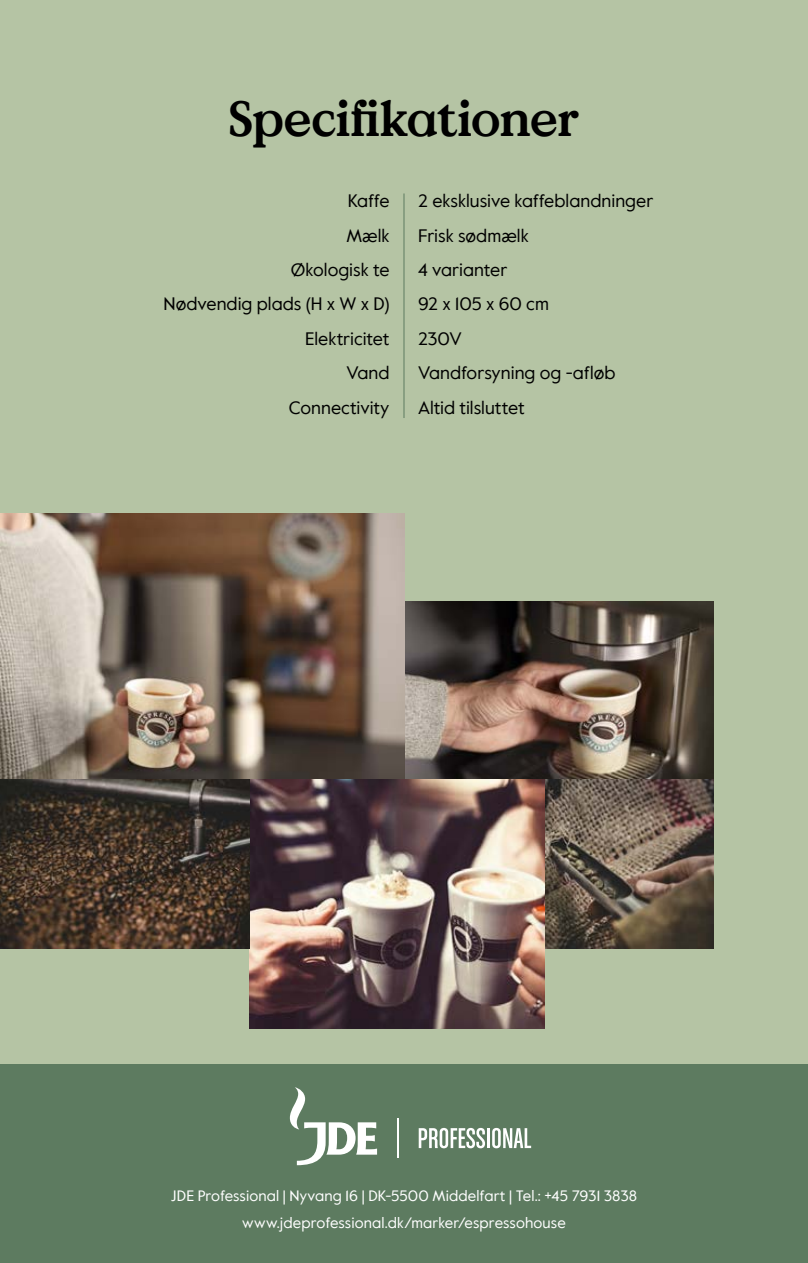
<style>
.page{position:relative;width:808px;height:1263px;background:#b5c4a4}
.page>*{position:absolute;margin:0;border:0;box-sizing:border-box;transform-origin:0 0}
.t1{font:49.2px "Value Serif EH Bold";letter-spacing:-.005em;color:#000}
.t2{font:18px "Value EH Regular";color:#000}
.t3{font:15px/26.5px "Value EH Regular";letter-spacing:.005em;color:#fff;text-align:center}
</style>
<div class="page">
<div style="left:0;top:1064px;width:808px;height:199px;background:#5d7b60"></div>
<svg style="left:290px;top:1087px;width:87px;height:78px"></svg>
<hr style="left:397px;top:1118px;width:2px;height:39px;background:#fff">
<svg style="left:419px;top:1128px;width:66px;height:20px"></svg>
<hr style="left:487px;top:1128px;width:3px;height:20px;background:#fff">
<svg style="left:492px;top:1128px;width:39px;height:20px"></svg>
<img style="left:404px;top:601px;width:309px;height:178px">
<img style="left:544px;top:779px;width:169px;height:169px">
<img style="left:0;top:513px;width:404px;height:266px">
<img style="left:249px;top:779px;width:295px;height:249px">
<img style="left:0;top:779px;width:249px;height:169px">
<hr style="left:404px;top:193px;width:1px;height:225px;background:#5d7b60">
<h1 class="t1" style="left:228px;top:81px;width:353px">Specifikationer</h1>
<p class="t2" style="left:348px;top:189px;width:43px">Kaffe</p>
<p class="t2" style="left:418px;top:189px;width:237px">2 eksklusive kaffeblandninger</p>
<p class="t2" style="left:346px;top:223px;width:45px">Mælk</p>
<p class="t2" style="left:418px;top:223px;width:112px">Frisk sødmælk</p>
<p class="t2" style="left:291px;top:257px;width:100px">Økologisk te</p>
<p class="t2" style="left:418px;top:257px;width:91px">4 varianter</p>
<p class="t2" style="left:164px;top:292px;width:228px">Nødvendig plads (H x W x D)</p>
<p class="t2" style="left:418px;top:292px;width:132px">92 x 105 x 60 cm</p>
<p class="t2" style="left:305px;top:326px;width:86px">Elektricitet</p>
<p class="t2" style="left:418px;top:326px;width:45px">230V</p>
<p class="t2" style="left:346px;top:360px;width:45px">Vand</p>
<p class="t2" style="left:418px;top:360px;width:199px">Vandforsyning og -afløb</p>
<p class="t2" style="left:289px;top:395px;width:102px">Connectivity</p>
<p class="t2" style="left:418px;top:395px;width:108px">Altid tilsluttet</p>
<p class="t3" style="left:171px;top:1182px;width:468px">JDE Professional | Nyvang 16 | DK-5500 Middelfart | Tel.: +45 7931 3838 www.jdeprofessional.dk/marker/espressohouse</p>
</div>
